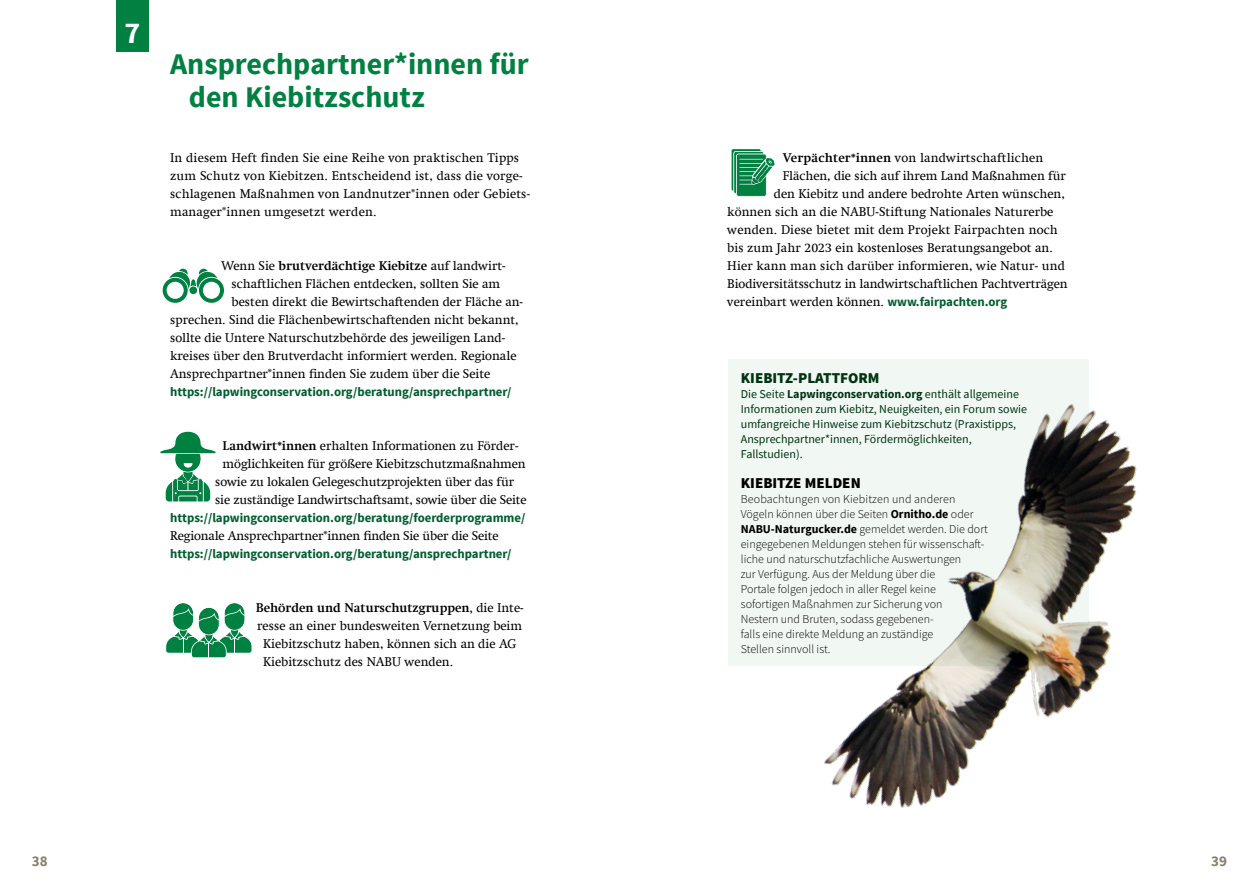
<style>
.page{position:relative;width:1259px;height:893px;background:#fff}
.page>*{position:absolute;margin:0;border:0;box-sizing:border-box;transform-origin:0 0}
.t1{font:700 30px/33px "Source Sans Pro";color:#008142}
.t2{font:700 30px "Source Sans Pro";color:#fff}
.t3{font:900 15px "Source Sans Pro";color:#003412}
.t4{font:900 15px "Source Sans Pro";color:#000}
.t5{font:700 15px "Source Sans Pro";color:#86836a}
.t6{font:12.75px/18px "Swift Com";color:#000}
.t7{font:700 12.75px "Source Sans Pro";color:#005e2e}
.t8{font:700 12.75px "Swift Com";color:#000}
.t9{font:300 12px/15px "Source Sans Pro";color:#000}
.t10{font:12px/15px "Source Sans Pro";color:#003412}
.s1{font-weight:400}
.s2{font-weight:700}
.s3{font-family:"Source Sans Pro";font-weight:700;color:#005e2e}
</style>
<div class="page">
<div style="left:728px;top:359px;width:360px;height:307px;background:#f1f7f3"></div>
<div style="left:116px;top:0;width:33px;height:51px;background:#008142"></div>
<img style="left:824px;top:359px;width:313px;height:449px">
<svg style="left:163px;top:269px;width:61px;height:34px"></svg>
<svg style="left:160px;top:432px;width:56px;height:70px"></svg>
<svg style="left:165px;top:603px;width:87px;height:55px"></svg>
<svg style="left:731px;top:149px;width:43px;height:48px"></svg>
<h1 class="t2" style="left:124px;top:13px;width:17px">7</h1>
<h1 class="t1" style="left:189px;top:48px;width:341px;text-indent:-19px">Ansprechpartner*innen für den Kiebitzschutz</h1>
<p class="t6" style="left:170px;top:149px;width:362px">In diesem Heft finden Sie eine Reihe von praktischen Tipps zum Schutz von Kiebitzen. Entscheidend ist, dass die vorge&shy;schlagenen Maßnahmen von Landnutzer*innen oder Gebiets&shy;manager*innen umgesetzt werden.</p>
<p class="t8" style="left:221px;top:258px;width:286px"><span class="s1">Wenn Sie</span> brutverdächtige Kiebitze <span class="s1">auf landwirt-</span></p>
<p class="t6" style="left:232px;top:275px;width:270px">schaftlichen Flächen entdecken, sollten Sie am</p>
<p class="t6" style="left:232px;top:293px;width:293px">besten direkt die Bewirtschaftenden der Fläche an-</p>
<p class="t6" style="left:170px;top:311px;width:350px">sprechen. Sind die Flächenbewirtschaftenden nicht bekannt,</p>
<p class="t6" style="left:170px;top:329px;width:336px">sollte die Untere Naturschutzbehörde des jeweiligen Land-</p>
<p class="t6" style="left:170px;top:347px;width:348px">kreises über den Brutverdacht informiert werden. Regionale</p>
<p class="t6" style="left:170px;top:365px;width:322px">Ansprechpartner*innen finden Sie zudem über die Seite</p>
<p class="t7" style="left:170px;top:384px;width:343px">https://lapwingconservation.org/beratung/ansprechpartner/</p>
<p class="t6" style="left:223px;top:437px;width:297px"><span class="s2">Landwirt*innen</span> erhalten Informationen zu Förder-</p>
<p class="t6" style="left:223px;top:455px;width:304px">möglichkeiten für größere Kiebitzschutzmaßnahmen</p>
<p class="t6" style="left:215px;top:473px;width:301px">sowie zu lokalen Gelegeschutzprojekten über das für</p>
<p class="t6" style="left:215px;top:491px;width:313px">sie zuständige Landwirtschaftsamt, sowie über die Seite</p>
<p class="t7" style="left:170px;top:510px;width:357px">https://lapwingconservation.org/beratung/foerderprogramme/</p>
<p class="t6" style="left:170px;top:527px;width:330px">Regionale Ansprechpartner*innen finden Sie über die Seite</p>
<p class="t7" style="left:170px;top:546px;width:343px">https://lapwingconservation.org/beratung/ansprechpartner/</p>
<p class="t8" style="left:256px;top:600px;width:269px">Behörden und Naturschutzgruppen, <span class="s1">die Inte-</span></p>
<p class="t6" style="left:257px;top:617px;width:266px">resse an einer bundesweiten Vernetzung beim</p>
<p class="t6" style="left:263px;top:635px;width:255px">Kiebitzschutz haben, können sich an die AG</p>
<p class="t6" style="left:263px;top:653px;width:191px">Kiebitzschutz des NABU wenden.</p>
<p class="t6" style="left:783px;top:149px;width:262px"><span class="s2">Verpächter*innen</span> von landwirtschaftlichen</p>
<p class="t6" style="left:783px;top:167px;width:284px">Flächen, die sich auf ihrem Land Maßnahmen für</p>
<p class="t6" style="left:774px;top:185px;width:292px">den Kiebitz und andere bedrohte Arten wünschen,</p>
<p class="t6" style="left:727px;top:203px;width:328px">können sich an die NABU-Stiftung Nationales Naturerbe</p>
<p class="t6" style="left:727px;top:221px;width:332px">wenden. Diese bietet mit dem Projekt Fairpachten noch</p>
<p class="t6" style="left:727px;top:239px;width:327px">bis zum Jahr 2023 ein kostenloses Beratungsangebot an.</p>
<p class="t6" style="left:727px;top:257px;width:339px">Hier kann man sich darüber informieren, wie Natur- und</p>
<p class="t6" style="left:727px;top:275px;width:342px">Biodiversitätsschutz in landwirtschaftlichen Pachtverträgen</p>
<p class="t6" style="left:727px;top:293px;width:281px">vereinbart werden können. <span class="s3">www.fairpachten.org</span></p>
<p class="t3" style="left:741px;top:369px;width:140px">KIEBITZ-PLATTFORM</p>
<p class="t10" style="left:741px;top:387px;width:288px">Die Seite <span class="s2">Lapwingconservation.org</span> enthält allgemeine Informationen zum Kiebitz, Neuigkeiten, ein Forum sowie umfangreiche Hinweise zum Kiebitzschutz (Praxistipps, Ansprechpartner*innen, Fördermöglichkeiten, Fallstudien).</p>
<p class="t4" style="left:741px;top:474px;width:121px">KIEBITZE MELDEN</p>
<p class="t9" style="left:741px;top:492px;width:248px">Beobachtungen von Kiebitzen und anderen Vögeln können über die Seiten <span class="s2">Ornitho.de</span> oder <span class="s2">NABU-Naturgucker.de</span> gemeldet werden. Die dort eingegebenen Meldungen stehen für wissenschaft&shy;liche und naturschutzfachliche Auswertungen<br>zur Verfügung. Aus der Meldung über die<br>Portale folgen jedoch in aller Regel keine<br>sofortigen Maßnahmen zur Sicherung von<br>Nestern und Bruten, sodass gegebenen-<br>falls eine direkte Meldung an zuständige<br>Stellen sinnvoll ist.</p>
<p class="t5" style="left:32px;top:852px;width:17px">38</p>
<p class="t5" style="left:1211px;top:852px;width:17px">39</p>
</div>
